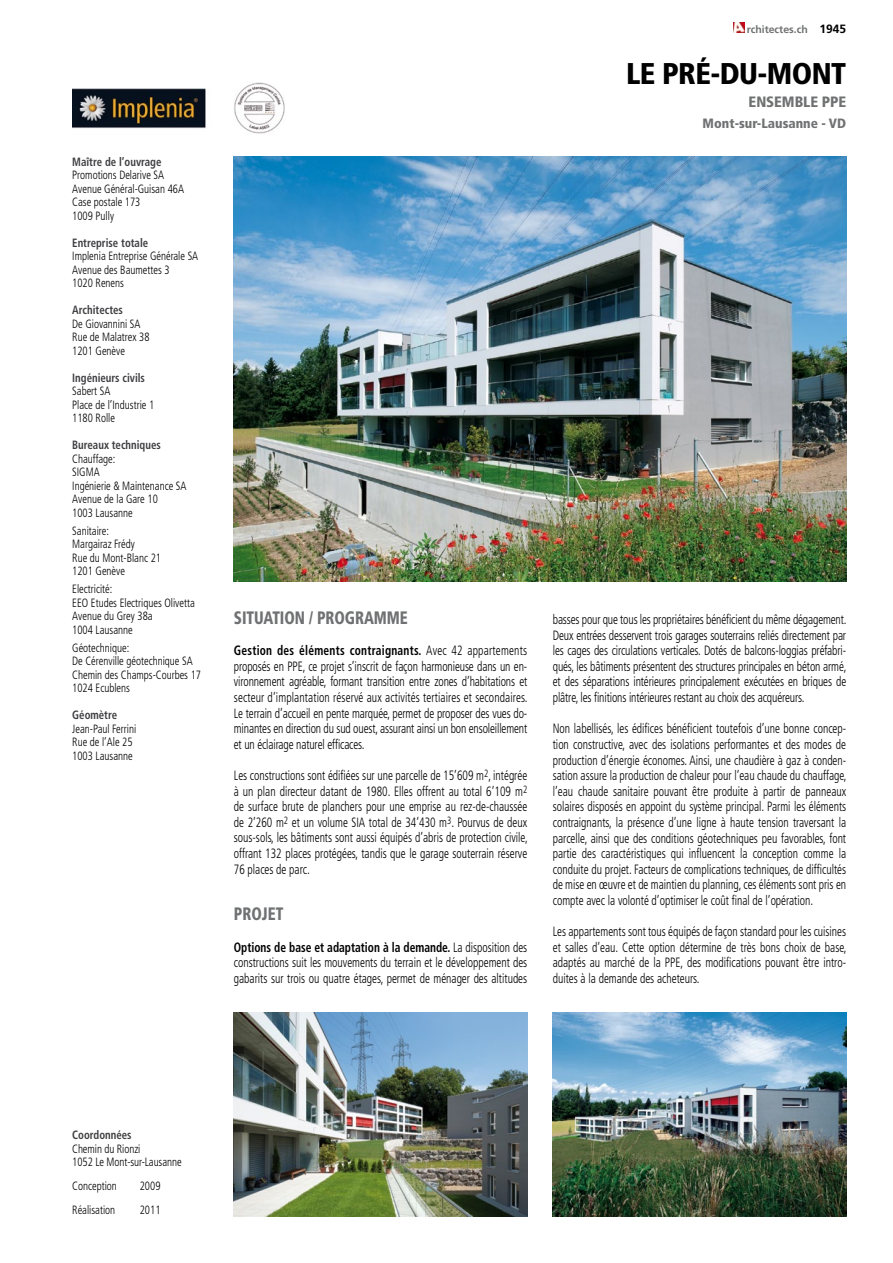
<style>
.page{position:relative;width:893px;height:1263px;background:#fff}
.page>*{position:absolute;margin:0;border:0;box-sizing:border-box;transform-origin:0 0}
.t1{font:900 condensed 30px "Frutiger";letter-spacing:-.02em;color:#000}
.t2{font:900 condensed 18px "Frutiger";letter-spacing:-.005em;color:#707172;scale:.85 1}
.t3{font:900 condensed 15px "Frutiger";letter-spacing:-.005em;color:#707172}
.t4{font:300 condensed 13.5px/15.6px "Frutiger";color:#000;text-align:justify;scale:.85 1}
.t5{font:900 condensed 13.5px "Frutiger";color:#707172}
.t6{font:300 condensed 12px/13.5px "Frutiger";color:#000;scale:.9 1}
.t7{font:700 condensed 12px "Frutiger";color:#3e3d40;scale:.9 1}
.t8{font:700 10.5px "Frutiger";color:#707172}
.s1{font-size:12px;color:#000}
.s2{font-weight:700}
</style>
<div class="page">
<img style="left:73px;top:82px;width:212px;height:52px">
<img style="left:234px;top:157px;width:612px;height:425px">
<img style="left:234px;top:1012px;width:293px;height:204px">
<img style="left:553px;top:1012px;width:293px;height:204px">
<svg style="left:734px;top:23px;width:11px;height:10px"></svg>
<p class="t7" style="left:72px;top:154px;width:101px">Maître de l’ouvrage</p>
<p class="t6" style="left:72px;top:168px;width:126px">Promotions Delarive SA<br>Avenue Général-Guisan 46A<br>Case postale 173<br>1009 Pully</p>
<p class="t7" style="left:72px;top:235px;width:86px">Entreprise totale</p>
<p class="t6" style="left:72px;top:249px;width:142px">Implenia Entreprise Générale SA<br>Avenue des Baumettes 3<br>1020 Renens</p>
<p class="t7" style="left:72px;top:303px;width:58px">Architectes</p>
<p class="t6" style="left:72px;top:317px;width:87px">De Giovannini SA<br>Rue de Malatrex 38<br>1201 Genève</p>
<p class="t7" style="left:72px;top:370px;width:82px">Ingénieurs civils</p>
<p class="t6" style="left:72px;top:384px;width:93px">Sabert SA<br>Place de l’Industrie 1<br>1180 Rolle</p>
<p class="t7" style="left:72px;top:438px;width:100px">Bureaux techniques</p>
<p class="t6" style="left:72px;top:452px;width:128px">Chauffage:<br>SIGMA<br>Ingénierie &amp; Maintenance SA<br>Avenue de la Gare 10<br>1003 Lausanne</p>
<p class="t6" style="left:72px;top:524px;width:100px">Sanitaire:<br>Margairaz Frédy<br>Rue du Mont-Blanc 21<br>1201 Genève</p>
<p class="t6" style="left:72px;top:582px;width:138px">Electricité:<br>EEO Etudes Electriques Olivetta<br>Avenue du Grey 38a<br>1004 Lausanne</p>
<p class="t6" style="left:72px;top:641px;width:145px">Géotechnique:<br>De Cérenville géotechnique SA<br>Chemin des Champs-Courbes 17<br>1024 Ecublens</p>
<p class="t7" style="left:72px;top:708px;width:51px">Géomètre</p>
<p class="t6" style="left:72px;top:722px;width:73px">Jean-Paul Ferrini<br>Rue de l’Ale 25<br>1003 Lausanne</p>
<p class="t8" style="left:747px;top:23px;width:101px">rchitectes.ch <span class="s1">1945</span></p>
<h1 class="t1" style="left:626px;top:56px;width:222px">LE PRÉ-DU-MONT</h1>
<p class="t3" style="left:749px;top:92px;width:99px">ENSEMBLE PPE</p>
<p class="t5" style="left:703px;top:115px;width:145px">Mont-sur-Lausanne - VD</p>
<h2 class="t2" style="left:234px;top:607px;width:206px">SITUATION / PROGRAMME</h2>
<p class="t4" style="left:234px;top:643px;width:347px"><span class="s2">Gestion des éléments contraignants.</span> Avec 42 appartements proposés en PPE, ce projet s’inscrit de façon harmonieuse dans un en&shy;vironnement agréable, formant transition entre zones d’habitations et secteur d’implantation réservé aux activités tertiaires et secondaires.<br>Le terrain d’accueil en pente marquée, permet de proposer des vues do&shy;minantes en direction du sud ouest, assurant ainsi un bon ensoleillement et un éclairage naturel efficaces.</p>
<p class="t4" style="left:234px;top:768px;width:347px">Les constructions sont édifiées sur une parcelle de 15’609 m<sup>2</sup>, intégrée à un plan directeur datant de 1980. Elles offrent au total 6’109 m<sup>2 </sup>de surface brute de planchers pour une emprise au rez-de-chaussée de 2’260 m<sup>2</sup> et un volume SIA total de 34’430 m<sup>3</sup>. Pourvus de deux sous-sols, les bâtiments sont aussi équipés d’abris de protection civile, offrant 132 places protégées, tandis que le garage souterrain réserve 76 places de parc.</p>
<h2 class="t2" style="left:234px;top:903px;width:60px">PROJET</h2>
<p class="t4" style="left:234px;top:939px;width:347px"><span class="s2">Options de base et adaptation à la demande.</span> La disposition des constructions suit les mouvements du terrain et le développement des gabarits sur trois ou quatre étages, permet de ménager des altitudes</p>
<p class="t4" style="left:553px;top:612px;width:347px">basses pour que tous les propriétaires bénéficient du même dégagement.<br>Deux entrées desservent trois garages souterrains reliés directement par les cages des circulations verticales. Dotés de balcons-loggias préfabri&shy;qués, les bâtiments présentent des structures principales en béton armé, et des séparations intérieures principalement exécutées en briques de plâtre, les finitions intérieures restant au choix des acquéreurs.</p>
<p class="t4" style="left:553px;top:721px;width:347px">Non labellisés, les édifices bénéficient toutefois d’une bonne concep&shy;tion constructive, avec des isolations performantes et des modes de production d’énergie économes. Ainsi, une chaudière à gaz à conden&shy;sation assure la production de chaleur pour l’eau chaude du chauffage, l’eau chaude sanitaire pouvant être produite à partir de panneaux solaires disposés en appoint du système principal. Parmi les éléments contraignants, la présence d’une ligne à haute tension traversant la parcelle, ainsi que des conditions géotechniques peu favorables, font partie des caractéristiques qui influencent la conception comme la conduite du projet. Facteurs de complications techniques, de difficultés de mise en œuvre et de maintien du planning, ces éléments sont pris en compte avec la volonté d’optimiser le coût final de l’opération.</p>
<p class="t4" style="left:553px;top:924px;width:347px">Les appartements sont tous équipés de façon standard pour les cuisines et salles d’eau. Cette option détermine de très bons choix de base, adaptés au marché de la PPE, des modifications pouvant être intro&shy;duites à la demande des acheteurs.</p>
<p class="t7" style="left:72px;top:1128px;width:67px">Coordonnées</p>
<p class="t6" style="left:72px;top:1142px;width:123px">Chemin du Rionzi<br>1052 Le Mont-sur-Lausanne</p>
<p class="t6" style="left:72px;top:1179px;width:51px">Conception</p>
<p class="t6" style="left:140px;top:1179px;width:25px">2009</p>
<p class="t6" style="left:72px;top:1203px;width:49px">Réalisation</p>
<p class="t6" style="left:140px;top:1203px;width:25px">2011</p>
</div>
